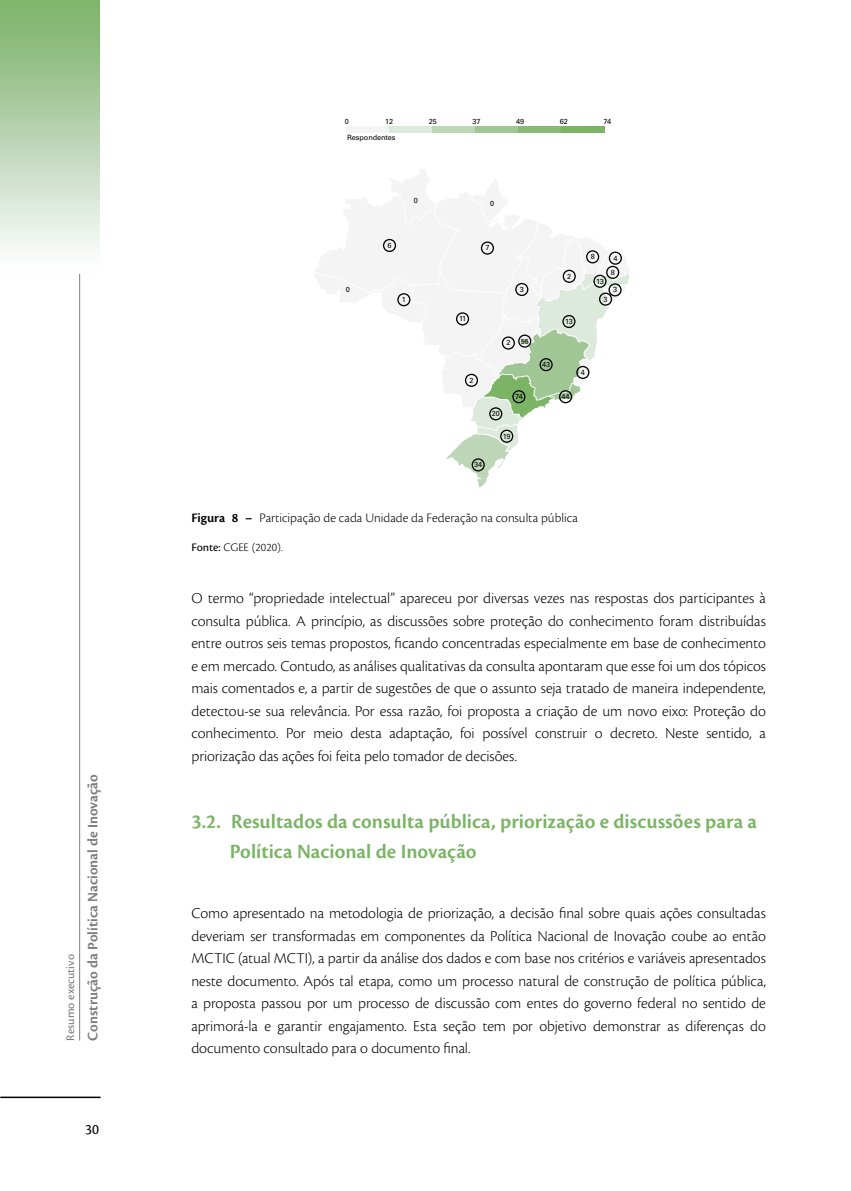
<style>
.page{position:relative;width:851px;height:1191px;background:#fff}
.page>*{position:absolute;margin:0;border:0;box-sizing:border-box;transform-origin:0 0}
.t1{font:600 21px/30px "Cronos Pro";color:#7bb465}
.t2{font:300 15.75px/22.5px "Cronos Pro";letter-spacing:-.005em;color:#000;text-align:justify}
.t3{font:600 15px "Cronos Pro";color:#7c7c7c}
.t4{font:15px "Cronos Pro";color:#000}
.t5{font:300 13.5px "Cronos Pro";color:#000}
.t6{font:12px "Cronos Pro Lt Capt";color:#000}
.t7{font:12px "Cronos Pro Capt";color:#7c7c7c}
.t8{font:7.35px "Univers LT Std";letter-spacing:-.01em;color:#000}
.t9{font:7.35px "Univers LT Std";color:#040404}
.s1{font-weight:600}
.s2{font-family:"Cronos Pro Capt"}
</style>
<div class="page">
<hr style="left:79px;top:184px;width:1px;height:856px;background:#7c7c7c">
<hr style="left:0;top:1096px;width:101px;height:2px;background:#000">
<div style="left:0;top:0;width:100px;height:274px;background:linear-gradient(to bottom,#78af65,#fffdff)"></div>
<div style="left:346px;top:126px;width:43px;height:6px;background:#f4f4f4"></div>
<div style="left:389px;top:126px;width:43px;height:6px;background:#dde9dc"></div>
<div style="left:432px;top:126px;width:43px;height:6px;background:#bed6b8"></div>
<div style="left:475px;top:126px;width:43px;height:6px;background:#a0c695"></div>
<div style="left:518px;top:126px;width:43px;height:6px;background:#88b976"></div>
<div style="left:561px;top:126px;width:43px;height:6px;background:#7bb465"></div>
<svg style="left:314px;top:169px;width:316px;height:318px"></svg>
<p class="t7" style="left:63px;top:1040px;width:88px;rotate:-90deg">Resumo executivo</p>
<p class="t3" style="left:84px;top:1040px;width:268px;rotate:-90deg">Construção da Política Nacional de Inovação</p>
<p class="t4" style="left:85px;top:1121px;width:15px">30</p>
<p class="t8" style="left:345px;top:117px;width:6px">0</p>
<p class="t8" style="left:385px;top:117px;width:9px">12</p>
<p class="t8" style="left:347px;top:133px;width:50px">Respondentes</p>
<p class="t8" style="left:429px;top:117px;width:10px">25</p>
<p class="t8" style="left:472px;top:117px;width:10px">37</p>
<p class="t8" style="left:516px;top:117px;width:10px">49</p>
<p class="t8" style="left:559px;top:117px;width:10px">62</p>
<p class="t8" style="left:603px;top:117px;width:9px">74</p>
<p class="t8" style="left:346px;top:285px;width:6px">0</p>
<p class="t8" style="left:387px;top:241px;width:6px">6</p>
<p class="t8" style="left:413px;top:196px;width:6px">0</p>
<p class="t8" style="left:402px;top:295px;width:6px">1</p>
<p class="t8" style="left:490px;top:199px;width:6px">0</p>
<p class="t8" style="left:459px;top:314px;width:9px">11</p>
<p class="t8" style="left:469px;top:376px;width:6px">2</p>
<p class="t8" style="left:485px;top:243px;width:6px">7</p>
<p class="t8" style="left:519px;top:285px;width:6px">3</p>
<p class="t8" style="left:506px;top:338px;width:6px">2</p>
<p class="t9" style="left:520px;top:336px;width:10px">55</p>
<p class="t8" style="left:542px;top:360px;width:10px">43</p>
<p class="t8" style="left:567px;top:272px;width:6px">2</p>
<p class="t8" style="left:565px;top:317px;width:9px">13</p>
<p class="t8" style="left:515px;top:392px;width:9px">74</p>
<p class="t8" style="left:561px;top:392px;width:10px">44</p>
<p class="t8" style="left:491px;top:409px;width:10px">20</p>
<p class="t8" style="left:503px;top:432px;width:9px">19</p>
<p class="t8" style="left:590px;top:252px;width:6px">8</p>
<p class="t8" style="left:613px;top:254px;width:6px">4</p>
<p class="t8" style="left:610px;top:268px;width:6px">8</p>
<p class="t8" style="left:596px;top:277px;width:9px">13</p>
<p class="t8" style="left:613px;top:285px;width:6px">3</p>
<p class="t8" style="left:603px;top:294px;width:6px">3</p>
<p class="t8" style="left:580px;top:368px;width:6px">4</p>
<p class="t8" style="left:474px;top:460px;width:10px">34</p>
<p class="t5" style="left:191px;top:509px;width:388px"><span class="s1">Figura 8 –</span> Participação de cada Unidade da Federação na consulta pública</p>
<p class="t6" style="left:191px;top:540px;width:93px"><span class="s2">Fonte:</span> CGEE (2020).</p>
<p class="t2" style="left:191px;top:587px;width:576px">O termo “propriedade intelectual” apareceu por diversas vezes nas respostas dos participantes à consulta pública. A princípio, as discussões sobre proteção do conhecimento foram distribuídas entre outros seis temas propostos, ficando concentradas especialmente em base de conhecimento e em mercado. Contudo, as análises qualitativas da consulta apontaram que esse foi um dos tópicos mais comentados e, a partir de sugestões de que o assunto seja tratado de maneira independente, detectou-se sua relevância. Por essa razão, foi proposta a criação de um novo eixo: Proteção do conhecimento. Por meio desta adaptação, foi possível construir o decreto. Neste sentido, a priorização das ações foi feita pelo tomador de decisões.</p>
<h1 class="t1" style="left:230px;top:807px;width:529px;text-indent:-38px">3.2. Resultados da consulta pública, priorização e discussões para a<br>Política Nacional de Inovação</h1>
<p class="t2" style="left:191px;top:902px;width:576px">Como apresentado na metodologia de priorização, a decisão final sobre quais ações consultadas deveriam ser transformadas em componentes da Política Nacional de Inovação coube ao então MCTIC (atual MCTI), a partir da análise dos dados e com base nos critérios e variáveis apresentados neste documento. Após tal etapa, como um processo natural de construção de política pública, a proposta passou por um processo de discussão com entes do governo federal no sentido de aprimorá-la e garantir engajamento. Esta seção tem por objetivo demonstrar as diferenças do documento consultado para o documento final.</p>
</div>
